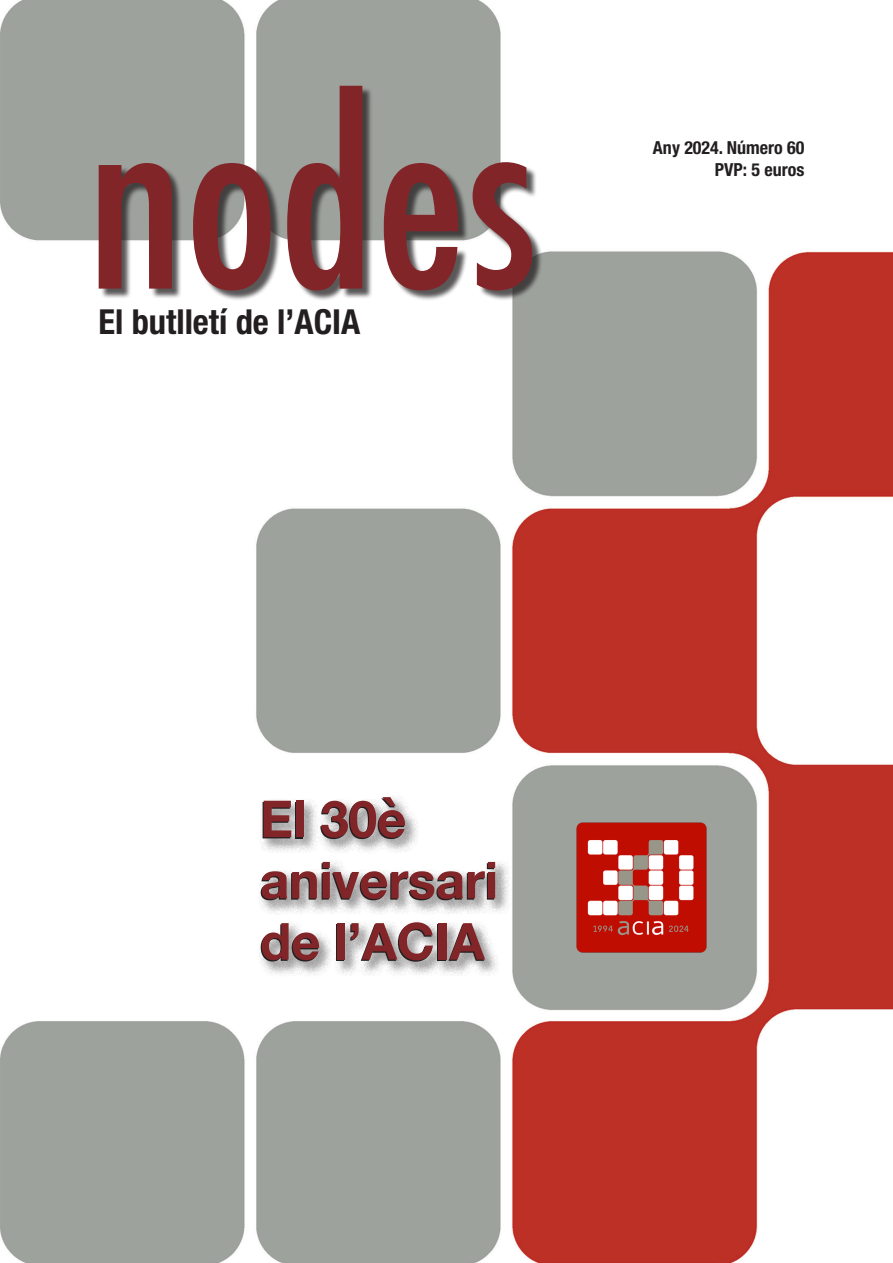
<style>
.page{position:relative;width:893px;height:1263px;background:#fff}
.page>*{position:absolute;margin:0;border:0;box-sizing:border-box;transform-origin:0 0}
.t1{font:500 condensed 244.5px "Futura";color:#822528}
.t2{font:700 51px/61.2px "Helvetica Neue";color:#822528}
.t3{font:700 condensed 34.5px "Helvetica Neue LT Std";color:#231f20}
.t4{font:700 condensed 18px/22.5px "Helvetica Neue LT Std";color:#231f20;text-align:right}
</style>
<div class="page">
<img style="left:0;top:0;width:893px;height:1263px">
<div style="left:100px;top:87px;width:443px;height:214px;background:#231f20;opacity:.75"></div>
<img style="left:573px;top:818px;width:138px;height:139px">
<div style="left:257px;top:794px;width:254px;height:183px;background:#231f20;opacity:.44"></div>
<p class="t1" style="left:86px;top:42px;width:453px">nodes</p>
<p class="t3" style="left:99px;top:300px;width:263px">El butlletí de l’ACIA</p>
<p class="t4" style="left:653px;top:136px;width:153px">Any 2024. Número 60<br>PVP: 5 euros</p>
<p class="t2" style="left:260px;top:790px;width:239px">El 30è aniversari de l’ACIA</p>
</div>
